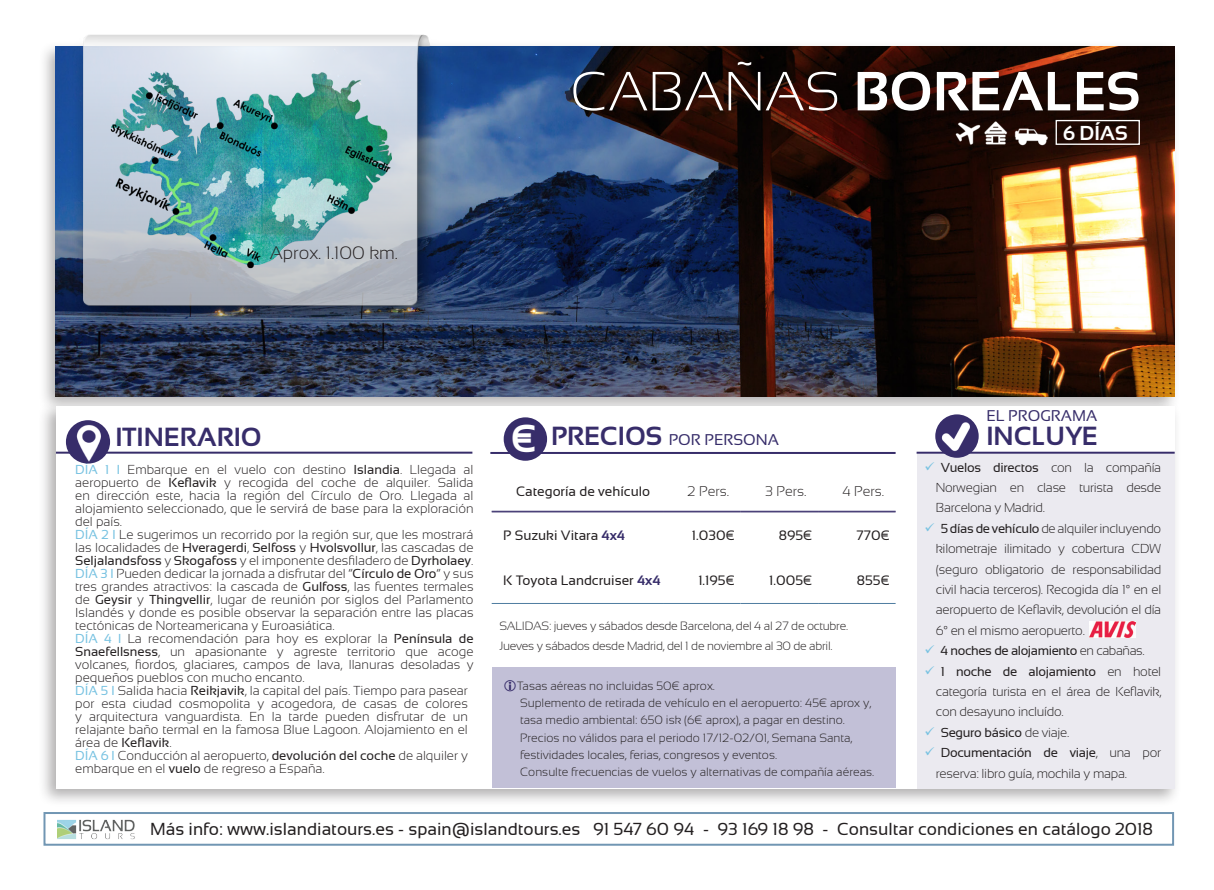
<style>
.page{position:relative;width:1214px;height:890px;background:#fff}
.page>*{position:absolute;margin:0;border:0;box-sizing:border-box;transform-origin:0 0}
.t1{font:700 55px "Sansation";color:#fff}
.t2{font:700 39px "Sansation";color:#fff}
.t3{font:700 26.2px "Sansation";color:#372d6a}
.t4{font:700 20.2px "Sansation";color:#fff}
.t5{font:300 18px "Sansation";color:#231f20}
.t6{font:17.4px "Sansation";color:#231f20}
.t7{font:15.6px "Sansation";color:#372d6a}
.Parrafo_itinerario{font:300 14px "Sansation";color:#231f20}
.texto_tabla{font:13.6px "Sansation";color:#231f20}
.header_tabla{font:13.6px "Sansation";color:#231f20}
.Parrafo_itinerario-2{font:300 13px/13px "Sansation";color:#231f20;text-align:justify}
.Parrafo_itinerario-3{font:300 13px/20.4px "Sansation";letter-spacing:-.02em;color:#231f20}
.t8{font:13px "Sansation";letter-spacing:-.03em;color:#231f20}
.Comentarios_tabla{font:300 12px/17.2px "Sansation";color:#231f20}
.Comentarios_tabla-2{font:300 12px "Sansation";letter-spacing:-.02em;color:#231f20}
.s1{font-weight:300}
.s2{font-weight:400;color:#77c2e1}
.s3{font-weight:400}
.s4{font-weight:700;font-size:26.2px}
.s5{font-weight:700;color:#372d6a}
</style>
<div class="page">
<div style="left:38px;top:41px;width:1142px;height:373px;background:#231f20;opacity:.35"></div>
<img style="left:56px;top:47px;width:1117px;height:349px">
<div style="left:38px;top:400px;width:1142px;height:406px;background:#231f20;opacity:.35"></div>
<div style="left:56px;top:406px;width:1118px;height:382px;background:#fff"></div>
<img style="left:53px;top:34px;width:406px;height:328px">
<div style="left:916px;top:454px;width:258px;height:335px;background:#ebeaf0"></div>
<hr style="left:56px;top:451px;width:416px;height:2px;background:#372d6a">
<div style="left:66px;top:420px;width:44px;height:43px;background:#372d6a;border-radius:50%"></div>
<img style="left:75px;top:422px;width:28px;height:40px">
<hr style="left:916px;top:452px;width:258px;height:2px;background:#372d6a">
<div style="left:935px;top:414px;width:43px;height:44px;background:#372d6a;border-radius:50%"></div>
<img style="left:940px;top:419px;width:31px;height:35px">
<img style="left:980px;top:120px;width:34px;height:28px">
<hr style="left:490px;top:452px;width:405px;height:2px;background:#372d6a">
<div style="left:503px;top:417px;width:44px;height:44px;background:#372d6a;border-radius:50%"></div>
<div style="left:491px;top:667px;width:404px;height:120px;background:#c2c0d7"></div>
<hr style="left:491px;top:603px;width:172px;height:1px;background:#4e7ca0">
<hr style="left:663px;top:603px;width:77px;height:1px;background:#4e7ca0">
<hr style="left:740px;top:603px;width:78px;height:1px;background:#4e7ca0">
<hr style="left:818px;top:603px;width:77px;height:1px;background:#4e7ca0">
<hr style="left:491px;top:511px;width:172px;height:1px;background:#372d6a">
<hr style="left:663px;top:511px;width:77px;height:1px;background:#372d6a">
<hr style="left:740px;top:511px;width:78px;height:1px;background:#372d6a">
<hr style="left:818px;top:511px;width:77px;height:1px;background:#372d6a">
<img style="left:88px;top:60px;width:316px;height:232px">
<img style="left:951px;top:120px;width:33px;height:27px">
<img style="left:1010px;top:120px;width:42px;height:27px">
<div style="left:1055px;top:120px;width:84px;height:25px;border:1px solid #fff"></div>
<img style="left:1089px;top:621px;width:45px;height:16px">
<img style="left:57px;top:819px;width:78px;height:21px">
<div style="left:43px;top:812px;width:1130px;height:33px;border:2px solid #4e7ca0"></div>
<p class="t5" style="left:270px;top:243px;width:130px">Aprox. 1.100 km.</p>
<p class="t1" style="left:570px;top:61px;width:571px"><span class="s1">CABAÑAS</span> BOREALES</p>
<p class="t4" style="left:1062px;top:121px;width:66px">6 DÍAS</p>
<p class="t3" style="left:115px;top:422px;width:148px">ITINERARIO</p>
<p class="Parrafo_itinerario-2" style="left:75px;top:463px;width:400px"><span class="s2">DÍA 1 l</span> Embarque en el vuelo con destino <span class="s3">Islandia</span>. Llegada al aeropuerto de <span class="s3">Keflavik</span> y recogida del coche de alquiler. Salida en dirección este, hacia la región del Círculo de Oro. Llegada al alojamiento seleccionado, que le servirá de base para la exploración del país.</p>
<p class="Parrafo_itinerario-2" style="left:75px;top:528px;width:400px"><span class="s2">DÍA 2 l</span> Le sugerimos un recorrido por la región sur, que les mostrará las localidades de <span class="s3">Hveragerdi</span>, <span class="s3">Selfoss</span> y <span class="s3">Hvolsvollur</span>, las cascadas de <span class="s3">Seljalandsfoss</span> y <span class="s3">Skogafoss</span> y el imponente desfiladero de <span class="s3">Dyrholaey</span>.</p>
<p class="Parrafo_itinerario-2" style="left:75px;top:567px;width:400px"><span class="s2">DÍA 3 l</span> Pueden dedicar la jornada a disfrutar del “<span class="s3">Círculo de Oro</span>” y sus tres grandes atractivos: la cascada de <span class="s3">Gulfoss</span>, las fuentes termales de <span class="s3">Geysir</span> y <span class="s3">Thingvellir</span>, lugar de reunión por siglos del Parlamento Islandés y donde es posible observar la separación entre las placas tectónicas de Norteamericana y Euroasiática.</p>
<p class="Parrafo_itinerario-2" style="left:75px;top:632px;width:400px"><span class="s2">DÍA 4 l</span> La recomendación para hoy es explorar la <span class="s3">Península de Snaefellsness</span>, un apasionante y agreste territorio que acoge volcanes, fiordos, glaciares, campos de lava, llanuras desoladas y pequeños pueblos con mucho encanto.</p>
<p class="Parrafo_itinerario-2" style="left:75px;top:684px;width:394px"><span class="s2">DÍA 5 l</span> Salida hacia <span class="s3">Reikjavik</span>, la capital del país. Tiempo para pasear por esta ciudad cosmopolita y acogedora, de casas de colores y arquitectura vanguardista. En la tarde pueden disfrutar de un relajante baño termal en la famosa Blue Lagoon. Alojamiento en el área de <span class="s3">Keflavik</span>.</p>
<p class="Parrafo_itinerario-2" style="left:75px;top:749px;width:394px"><span class="s2">DÍA 6 l</span> Conducción al aeropuerto, <span class="s3">devolución del coche</span> de alquiler y embarque en el <span class="s3">vuelo</span> de regreso a España.</p>
<p class="t7" style="left:986px;top:407px;width:112px">EL PROGRAMA</p>
<p class="t2" style="left:511px;top:417px;width:28px">€</p>
<p class="t7" style="left:551px;top:431px;width:229px"><span class="s4">PRECIOS</span> POR PERSONA</p>
<p class="t3" style="left:986px;top:421px;width:113px">INCLUYE</p>
<p class="header_tabla" style="left:516px;top:483px;width:135px">Categoría de vehículo</p>
<p class="Parrafo_itinerario" style="left:687px;top:483px;width:43px">2 Pers.</p>
<p class="Parrafo_itinerario" style="left:765px;top:483px;width:43px">3 Pers.</p>
<p class="Parrafo_itinerario" style="left:842px;top:483px;width:43px">4 Pers.</p>
<p class="texto_tabla" style="left:503px;top:527px;width:123px">P Suzuki Vitara <span class="s5">4x4</span></p>
<p class="texto_tabla" style="left:692px;top:527px;width:44px">1.030€</p>
<p class="texto_tabla" style="left:778px;top:527px;width:35px">895€</p>
<p class="texto_tabla" style="left:856px;top:527px;width:35px">770€</p>
<p class="texto_tabla" style="left:503px;top:573px;width:159px">K Toyota Landcruiser <span class="s5">4x4</span></p>
<p class="texto_tabla" style="left:698px;top:573px;width:38px">1.195€</p>
<p class="texto_tabla" style="left:769px;top:573px;width:45px">1.005€</p>
<p class="texto_tabla" style="left:856px;top:573px;width:35px">855€</p>
<p class="Comentarios_tabla-2" style="left:499px;top:619px;width:350px">SALIDAS: jueves y sábados desde Barcelona, del 4 al 27 de octubre.</p>
<p class="Comentarios_tabla-2" style="left:499px;top:639px;width:335px">Jueves y sábados desde Madrid, del 1 de noviembre al 30 de abril.</p>
<p class="Comentarios_tabla" style="left:517px;top:677px;width:359px">Tasas aéreas no incluidas 50€ aprox.<br>Suplemento de retirada de vehículo en el aeropuerto: 45€ aprox y, tasa medio ambiental: 650 isk (6€ aprox), a pagar en destino.<br>Precios no válidos para el periodo 17/12-02/01, Semana Santa, festividades locales, ferias, congresos y eventos.<br>Consulte frecuencias de vuelos y alternativas de compañía aéreas.</p>
<p class="Parrafo_itinerario-2" style="left:935px;top:457px;width:227px;line-height:20.4px;text-indent:5px"><span class="s3">Vuelos directos</span> con la compañía Norwegian en clase turista desde Barcelona y Madrid.</p>
<p class="Parrafo_itinerario-2" style="left:935px;top:518px;width:227px;line-height:20.4px;text-indent:5px"><span class="s3">5 días de vehículo</span> de alquiler incluyendo kilometraje ilimitado y cobertura CDW (seguro obligatorio de responsabilidad civil hacia terceros). Recogida día 1º en el aeropuerto de Keflavik, devolución el día 6º en el mismo aeropuerto.</p>
<p class="t8" style="left:940px;top:643px;width:206px">4 noches de alojamiento <span class="s1">en cabañas.</span></p>
<p class="Parrafo_itinerario-2" style="left:935px;top:661px;width:227px;line-height:20.4px;text-indent:5px"><span class="s3">1 noche de alojamiento</span> en hotel categoría turista en el área de Keflavik, con desayuno incluído.</p>
<p class="t8" style="left:940px;top:725px;width:130px">Seguro básico <span class="s1">de viaje.</span></p>
<p class="Parrafo_itinerario-3" style="left:935px;top:742px;width:227px;text-indent:5px"><span class="s3">Documentación de viaje</span>, una por reserva: libro guía, mochila y mapa.</p>
<p class="t6" style="left:150px;top:819px;width:1004px">Más info: www.islandiatours.es - spain@islandtours.es 91 547 60 94 - 93 169 18 98 - Consultar condiciones en catálogo 2018</p>
</div>
